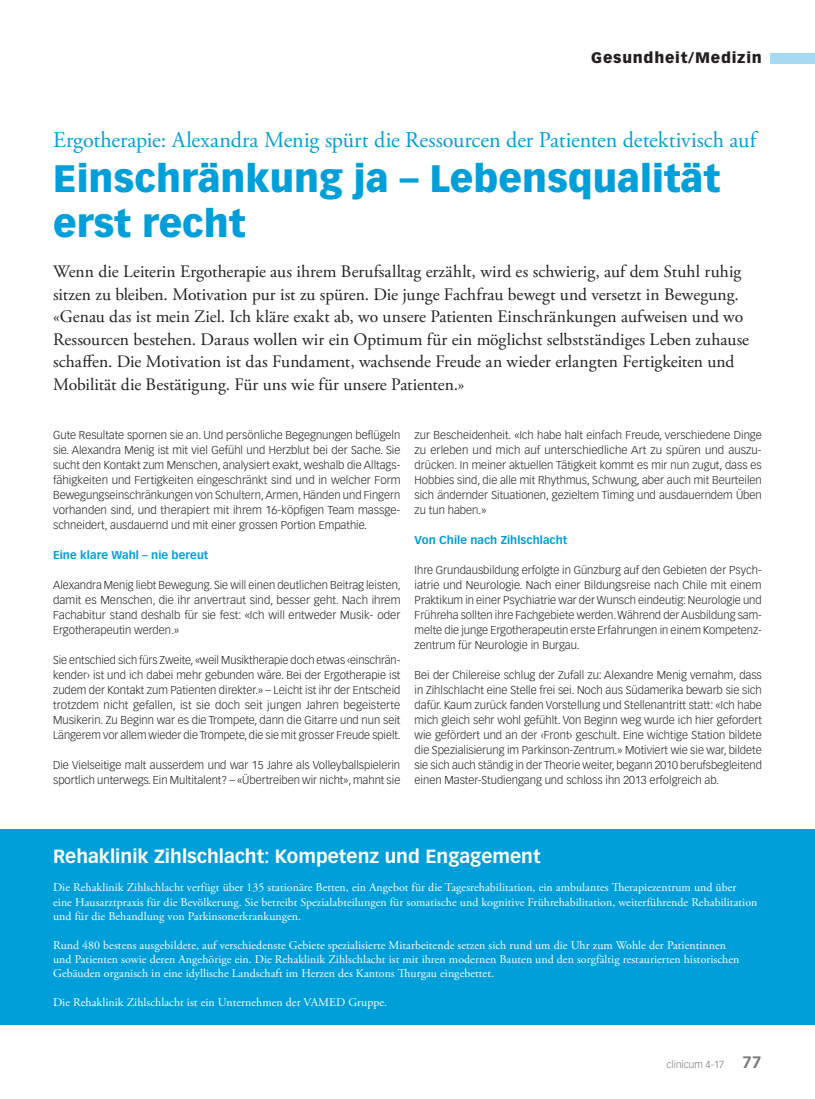
<style>
.page{position:relative;width:815px;height:1099px;background:#fff}
.page>*{position:absolute;margin:0;border:0;box-sizing:border-box;transform-origin:0 0}
.t1{font:900 37.5px/45px "Vectora LT Std";color:#009fda}
.t2{font:22.5px "Adobe Garamond Pro";letter-spacing:-.005em;color:#009fda}
.t3{font:700 18.75px "Vectora LT Std";color:#fff}
.t4{font:17.5px/22.5px "Adobe Garamond Pro";color:#231f20}
.t5{font:900 15px "Vectora LT Std";letter-spacing:.05em;color:#231f20}
.t6{font:11.88px/14.4px "Adobe Garamond Pro";letter-spacing:.005em;color:#fff}
.t7{font:300 11.25px/15px "Vectora LT Std";color:#231f20;text-align:justify}
.t8{font:700 11.25px "Vectora LT Std";letter-spacing:.005em;color:#009fda}
.t9{font:300 10px "Vectora LT Std";color:#76787b}
.s1{font-weight:700;font-size:16.25px}
</style>
<div class="page">
<div style="left:770px;top:53px;width:45px;height:10px;background:#a5daf2"></div>
<div style="left:0;top:829px;width:815px;height:195px;background:#009fda"></div>
<h3 class="t5" style="left:591px;top:49px;width:172px">Gesundheit/Medizin</h3>
<h2 class="t2" style="left:53px;top:126px;width:705px">Ergotherapie: Alexandra Menig spürt die Ressourcen der Patienten detektivisch auf</h2>
<h1 class="t1" style="left:53px;top:155px;width:668px">Einschränkung ja – Lebensqualität erst recht</h1>
<p class="t4" style="left:53px;top:261px;width:698px">Wenn die Leiterin Ergotherapie aus ihrem Berufsalltag erzählt, wird es schwierig, auf dem Stuhl ruhig sitzen zu bleiben. Motivation pur ist zu spüren. Die junge Fachfrau bewegt und versetzt in Bewegung. «Genau das ist mein Ziel. Ich kläre exakt ab, wo unsere Patienten Einschränkungen aufweisen und wo Ressourcen bestehen. Daraus wollen wir ein Optimum für ein möglichst selbstständiges Leben zuhause schaffen. Die Motivation ist das Fundament, wachsende Freude an wieder erlangten Fertigkeiten und Mobilität die Bestätigung. Für uns wie für unsere Patienten.»</p>
<p class="t7" style="left:53px;top:428px;width:349px">Gute Resultate spornen sie an. Und persönliche Begegnungen beflügeln sie. Alexandra Menig ist mit viel Gefühl und Herzblut bei der Sache. Sie sucht den Kontakt zum Menschen, analysiert exakt, weshalb die Alltags&shy;fähigkeiten und Fertigkeiten eingeschränkt sind und in welcher Form Bewegungseinschränkungen von Schultern, Armen, Händen und Fingern vorhanden sind, und therapiert mit ihrem 16-köpfigen Team massge&shy;schneidert, ausdauernd und mit einer grossen Portion Empathie.</p>
<p class="t8" style="left:53px;top:548px;width:157px">Eine klare Wahl – nie bereut</p>
<p class="t7" style="left:53px;top:578px;width:349px">Alexandra Menig liebt Bewegung. Sie will einen deutlichen Beitrag leisten, damit es Menschen, die ihr anvertraut sind, besser geht. Nach ihrem Fachabitur stand deshalb für sie fest: «Ich will entweder Musik- oder Ergotherapeutin werden.»</p>
<p class="t7" style="left:53px;top:653px;width:349px">Sie entschied sich fürs Zweite, «weil Musiktherapie doch etwas ‹einschrän&shy;kender› ist und ich dabei mehr gebunden wäre. Bei der Ergotherapie ist zudem der Kontakt zum Patienten direkter.» – Leicht ist ihr der Entscheid trotzdem nicht gefallen, ist sie doch seit jungen Jahren begeisterte Musikerin. Zu Beginn war es die Trompete, dann die Gitarre und nun seit Längerem vor allem wieder die Trompete, die sie mit grosser Freude spielt.</p>
<p class="t7" style="left:53px;top:758px;width:349px">Die Vielseitige malt ausserdem und war 15 Jahre als Volleyballspielerin sportlich unterwegs. Ein Multitalent? – «Übertreiben wir nicht», mahnt sie</p>
<p class="t7" style="left:415px;top:428px;width:349px">zur Bescheidenheit. «Ich habe halt einfach Freude, verschiedene Dinge zu erleben und mich auf unterschiedliche Art zu spüren und auszu&shy;drücken. In meiner aktuellen Tätigkeit kommt es mir nun zugut, dass es Hobbies sind, die alle mit Rhythmus, Schwung, aber auch mit Beurteilen sich ändernder Situationen, gezieltem Timing und ausdauerndem Üben zu tun haben.»</p>
<p class="t8" style="left:415px;top:533px;width:154px">Von Chile nach Zihlschlacht</p>
<p class="t7" style="left:415px;top:563px;width:349px">Ihre Grundausbildung erfolgte in Günzburg auf den Gebieten der Psych&shy;iatrie und Neurologie. Nach einer Bildungsreise nach Chile mit einem Praktikum in einer Psychiatrie war der Wunsch eindeutig: Neurologie und Frühreha sollten ihre Fachgebiete werden. Während der Ausbildung sam&shy;melte die junge Ergotherapeutin erste Erfahrungen in einem Kompetenz&shy;zentrum für Neurologie in Burgau.</p>
<p class="t7" style="left:415px;top:668px;width:349px">Bei der Chilereise schlug der Zufall zu: Alexandre Menig vernahm, dass in Zihlschlacht eine Stelle frei sei. Noch aus Südamerika bewarb sie sich dafür. Kaum zurück fanden Vorstellung und Stellenantritt statt: «Ich habe mich gleich sehr wohl gefühlt. Von Beginn weg wurde ich hier gefordert wie gefördert und an der ‹Front› geschult. Eine wichtige Station bildete die Spezialisierung im Parkinson-Zentrum.» Motiviert wie sie war, bildete sie sich auch ständig in der Theorie weiter, begann 2010 berufsbegleitend einen Master-Studiengang und schloss ihn 2013 erfolgreich ab.</p>
<h3 class="t3" style="left:53px;top:844px;width:489px">Rehaklinik Zihlschlacht: Kompetenz und Engagement</h3>
<p class="t6" style="left:53px;top:880px;width:706px">Die Rehaklinik Zihlschlacht verfügt über 135 stationäre Betten, ein Angebot für die Tagesrehabilitation, ein ambulantes Therapiezentrum und über eine Hausarztpraxis für die Bevölkerung. Sie betreibt Spezialabteilungen für somatische und kognitive Frührehabilitation, weiterführende Rehabilitation und für die Behandlung von Parkinsonerkrankungen.</p>
<p class="t6" style="left:53px;top:938px;width:688px">Rund 480 bestens ausgebildete, auf verschiedenste Gebiete spezialisierte Mitarbeitende setzen sich rund um die Uhr zum Wohle der Patientinnen und Patienten sowie deren Angehörige ein. Die Rehaklinik Zihlschlacht ist mit ihren modernen Bauten und den sorgfältig restaurierten historischen<br>Gebäuden organisch in eine idyllische Landschaft im Herzen des Kantons Thurgau eingebettet.</p>
<p class="t6" style="left:53px;top:995px;width:336px">Die Rehaklinik Zihlschlacht ist ein Unternehmen der VAMED Gruppe.</p>
<p class="t9" style="left:667px;top:1058px;width:97px">clinicum 4-17 <span class="s1">77</span></p>
</div>
